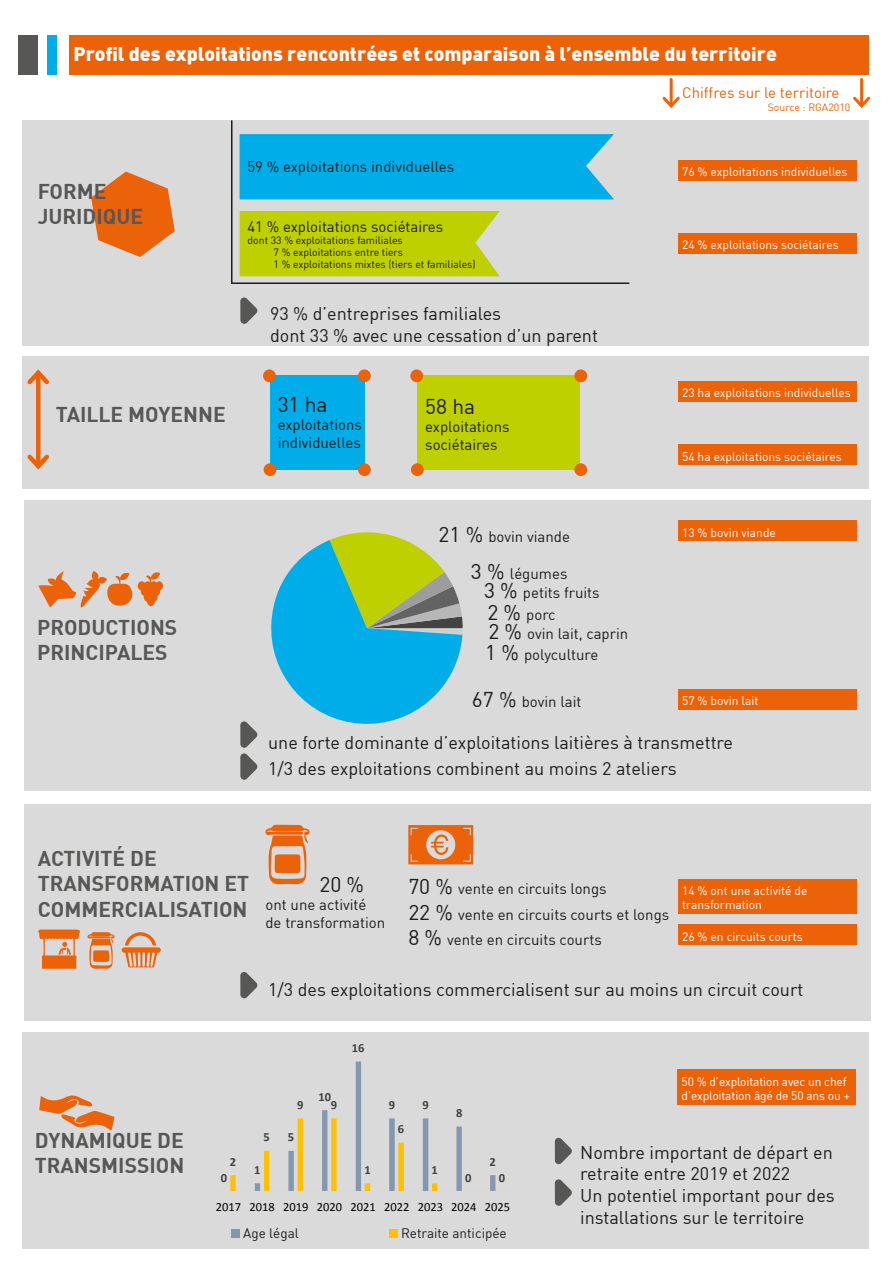
<style>
.page{position:relative;width:893px;height:1263px;background:#fff}
.page>*{position:absolute;margin:0;border:0;box-sizing:border-box;transform-origin:0 0}
.t1{font:700 21px/25.2px "DIN";color:#575756}
.t2{font:21px "DIN";color:#1d1d1b}
.t3{font:900 19.5px "DIN";color:#fff}
.t4{font:18px/21.6px "DIN";color:#1d1d1b}
.t5{font:16.5px "Calibri";letter-spacing:.005em;color:#000}
.t6{font:15px/18px "DIN";color:#1d1d1b}
.t7{font:15px "DIN";color:#eb6209}
.t8{font:13.5px "DIN";color:#1d1d1b}
.t9{font:12.45px "Calibri";color:#000}
.t10{font:700 12.45px "Calibri";color:#404040}
.t11{font:12px/14.4px "DIN";color:#fff}
.t12{font:10.5px/12px "DIN";color:#1d1d1b}
.t13{font:10.5px "DIN";color:#eb6209}
.s1{font-size:21px}
</style>
<div class="page">
<div style="left:23px;top:1033px;width:846px;height:216px;background:#dadada"></div>
<svg style="left:230px;top:1061px;width:265px;height:130px"></svg>
<div style="left:24px;top:804px;width:846px;height:216px;background:#dadada"></div>
<div style="left:24px;top:501px;width:846px;height:290px;background:#dadada"></div>
<div style="left:23px;top:120px;width:846px;height:225px;background:#dadada"></div>
<svg style="left:91px;top:172px;width:84px;height:85px"></svg>
<div style="left:23px;top:356px;width:846px;height:133px;background:#dadada"></div>
<div style="left:69px;top:35px;width:800px;height:40px;background:#eb6209"></div>
<div style="left:19px;top:35px;width:19px;height:40px;background:#575756"></div>
<div style="left:47px;top:35px;width:10px;height:40px;background:#00ade9"></div>
<div style="left:240px;top:134px;width:374px;height:65px;background:#00ade9"></div>
<div style="left:240px;top:211px;width:260px;height:65px;background:#bed000"></div>
<hr style="left:231px;top:120px;width:1px;height:163px;background:#1d1d1b">
<hr style="left:231px;top:282px;width:398px;height:2px;background:#1d1d1b">
<div style="left:678px;top:160px;width:178px;height:20px;background:#eb6209"></div>
<div style="left:678px;top:233px;width:178px;height:20px;background:#eb6209"></div>
<svg style="left:240px;top:297px;width:18px;height:27px"></svg>
<div style="left:270px;top:375px;width:94px;height:95px;background:#00ade9"></div>
<div style="left:263px;top:369px;width:13px;height:13px;background:#eb6209;border-radius:50%"></div>
<div style="left:358px;top:369px;width:13px;height:13px;background:#eb6209;border-radius:50%"></div>
<div style="left:358px;top:463px;width:13px;height:13px;background:#eb6209;border-radius:50%"></div>
<div style="left:264px;top:463px;width:12px;height:13px;background:#eb6209;border-radius:50%"></div>
<div style="left:417px;top:375px;width:163px;height:95px;background:#bed000"></div>
<div style="left:410px;top:369px;width:13px;height:13px;background:#eb6209;border-radius:50%"></div>
<div style="left:574px;top:369px;width:13px;height:13px;background:#eb6209;border-radius:50%"></div>
<div style="left:574px;top:463px;width:13px;height:13px;background:#eb6209;border-radius:50%"></div>
<div style="left:411px;top:463px;width:13px;height:13px;background:#eb6209;border-radius:50%"></div>
<div style="left:678px;top:381px;width:178px;height:20px;background:#eb6209"></div>
<div style="left:678px;top:445px;width:178px;height:20px;background:#eb6209"></div>
<div style="left:36px;top:373px;width:5px;height:93px;background:#eb6209"></div>
<svg style="left:27px;top:450px;width:22px;height:20px"></svg>
<svg style="left:27px;top:369px;width:22px;height:19px"></svg>
<svg style="left:271px;top:532px;width:192px;height:192px"></svg>
<div style="left:678px;top:521px;width:178px;height:20px;background:#eb6209"></div>
<div style="left:678px;top:689px;width:178px;height:20px;background:#eb6209"></div>
<hr style="left:670px;top:79px;width:3px;height:27px;background:#eb6209">
<svg style="left:662px;top:94px;width:18px;height:14px"></svg>
<hr style="left:860px;top:79px;width:3px;height:27px;background:#eb6209">
<svg style="left:853px;top:94px;width:18px;height:14px"></svg>
<svg style="left:240px;top:972px;width:18px;height:27px"></svg>
<svg style="left:38px;top:571px;width:125px;height:37px"></svg>
<svg style="left:38px;top:929px;width:42px;height:40px"></svg>
<svg style="left:87px;top:932px;width:28px;height:37px"></svg>
<svg style="left:122px;top:932px;width:39px;height:35px"></svg>
<div style="left:678px;top:879px;width:178px;height:34px;background:#eb6209"></div>
<svg style="left:39px;top:1095px;width:76px;height:35px"></svg>
<svg style="left:555px;top:1137px;width:17px;height:28px"></svg>
<div style="left:677px;top:1069px;width:179px;height:36px;background:#eb6209"></div>
<svg style="left:265px;top:825px;width:45px;height:60px"></svg>
<svg style="left:408px;top:825px;width:65px;height:39px"></svg>
<svg style="left:240px;top:721px;width:18px;height:59px"></svg>
<div style="left:678px;top:925px;width:178px;height:20px;background:#eb6209"></div>
<svg style="left:555px;top:1179px;width:17px;height:27px"></svg>
<div style="left:231px;top:1229px;width:9px;height:9px;background:#8497b0"></div>
<div style="left:389px;top:1229px;width:9px;height:9px;background:#ffc000"></div>
<p class="t3" style="left:73px;top:41px;width:705px">Profil des exploitations rencontrées et comparaison à l’ensemble du territoire</p>
<p class="t1" style="left:38px;top:178px;width:107px">FORME<br>JURIDIQUE</p>
<p class="t1" style="left:56px;top:401px;width:171px">TAILLE MOYENNE</p>
<p class="t6" style="left:247px;top:157px;width:208px">59 % exploitations individuelles</p>
<p class="t6" style="left:247px;top:217px;width:197px">41 % exploitations sociétaires</p>
<p class="t12" style="left:274px;top:234px;width:203px;text-indent:-26px">dont 33 % exploitations familiales<br>7 % exploitations entre tiers<br>1 % exploitations mixtes (tiers et familiales)</p>
<p class="t4" style="left:270px;top:303px;width:330px">93 % d’entreprises familiales<br>dont 33 % avec une cessation d’un parent</p>
<p class="t2" style="left:278px;top:391px;width:52px">31 ha</p>
<p class="t6" style="left:278px;top:415px;width:86px">exploitations individuelles</p>
<p class="t2" style="left:425px;top:393px;width:52px">58 ha</p>
<p class="t6" style="left:425px;top:417px;width:86px">exploitations sociétaires</p>
<p class="t7" style="left:682px;top:84px;width:159px">Chiffres sur le territoire</p>
<p class="t13" style="left:768px;top:101px;width:84px">Source : RGA2010</p>
<p class="t11" style="left:682px;top:164px;width:167px">76 % exploitations individuelles</p>
<p class="t11" style="left:682px;top:237px;width:158px">24 % exploitations sociétaires</p>
<p class="t11" style="left:682px;top:385px;width:170px">23 ha exploitations individuelles</p>
<p class="t11" style="left:682px;top:449px;width:161px">54 ha exploitations sociétaires</p>
<p class="t1" style="left:37px;top:613px;width:142px">PRODUCTIONS<br>PRINCIPALES</p>
<p class="t6" style="left:439px;top:527px;width:133px"><span class="s1">21 %</span> bovin viande</p>
<p class="t11" style="left:682px;top:525px;width:95px">13 % bovin viande</p>
<p class="t6" style="left:484px;top:563px;width:117px;line-height:19.6px;text-indent:-13px"><span class="s1">3 %</span> légumes<br><span class="s1">3 %</span> petits fruits</p>
<p class="t6" style="left:487px;top:605px;width:142px;line-height:19px"><span class="s1">2 %</span> porc<br><span class="s1">2 %</span> ovin lait, caprin</p>
<p class="t6" style="left:485px;top:646px;width:115px"><span class="s1">1 %</span> polyculture</p>
<p class="t6" style="left:472px;top:692px;width:111px"><span class="s1">67 %</span> bovin lait</p>
<p class="t11" style="left:682px;top:693px;width:78px">57 % bovin lait</p>
<p class="t4" style="left:268px;top:730px;width:467px;line-height:25.8px">une forte dominante d’exploitations laitières à transmettre<br>1/3 des exploitations combinent au moins 2 ateliers</p>
<p class="t1" style="left:38px;top:845px;width:213px">ACTIVITÉ DE<br>TRANSFORMATION ET<br>COMMERCIALISATION</p>
<p class="t2" style="left:319px;top:871px;width:46px">20 %</p>
<p class="t6" style="left:265px;top:895px;width:121px">ont une activité de transformation</p>
<p class="t6" style="left:408px;top:876px;width:262px;line-height:25.2px"><span class="s1">70 %</span> vente en circuits longs<br><span class="s1">22 %</span> vente en circuits courts et longs<br><span class="s1">8 %</span> vente en circuits courts</p>
<p class="t11" style="left:682px;top:883px;width:127px">14 % ont une activité de transformation</p>
<p class="t11" style="left:682px;top:929px;width:122px">26 % en circuits courts</p>
<p class="t4" style="left:268px;top:978px;width:537px">1/3 des exploitations commercialisent sur au moins un circuit court</p>
<p class="t10" style="left:318px;top:1088px;width:14px">10</p>
<p class="t10" style="left:297px;top:1096px;width:8px">9</p>
<p class="t10" style="left:331px;top:1096px;width:8px">9</p>
<p class="t10" style="left:352px;top:1039px;width:14px">16</p>
<p class="t10" style="left:389px;top:1096px;width:8px">9</p>
<p class="t10" style="left:422px;top:1096px;width:8px">9</p>
<p class="t10" style="left:456px;top:1104px;width:8px">8</p>
<p class="t11" style="left:682px;top:1074px;width:170px">50 % d’exploitation avec un chef d’exploitation âgé de 50 ans ou +</p>
<p class="t1" style="left:35px;top:1126px;width:151px">DYNAMIQUE DE<br>TRANSMISSION</p>
<p class="t10" style="left:263px;top:1128px;width:8px">5</p>
<p class="t10" style="left:288px;top:1128px;width:8px">5</p>
<p class="t10" style="left:398px;top:1120px;width:8px">6</p>
<p class="t10" style="left:230px;top:1153px;width:8px">2</p>
<p class="t10" style="left:490px;top:1153px;width:8px">2</p>
<p class="t10" style="left:254px;top:1161px;width:8px">1</p>
<p class="t10" style="left:364px;top:1161px;width:8px">1</p>
<p class="t10" style="left:432px;top:1161px;width:8px">1</p>
<p class="t10" style="left:221px;top:1169px;width:8px">0</p>
<p class="t10" style="left:465px;top:1169px;width:8px">0</p>
<p class="t10" style="left:499px;top:1169px;width:8px">0</p>
<p class="t9" style="left:216px;top:1198px;width:296px">2017 2018 2019 2020 2021 2022 2023 2024 2025</p>
<p class="t5" style="left:373px;top:1223px;width:62px">Age légal</p>
<p class="t8" style="left:243px;top:1225px;width:57px">Age légal</p>
<p class="t8" style="left:401px;top:1225px;width:107px">Retraite anticipée</p>
<p class="t4" style="left:580px;top:1141px;width:256px">Nombre important de départ en retraite entre 2019 et 2022<br>Un potentiel important pour des installations sur le territoire</p>
</div>
